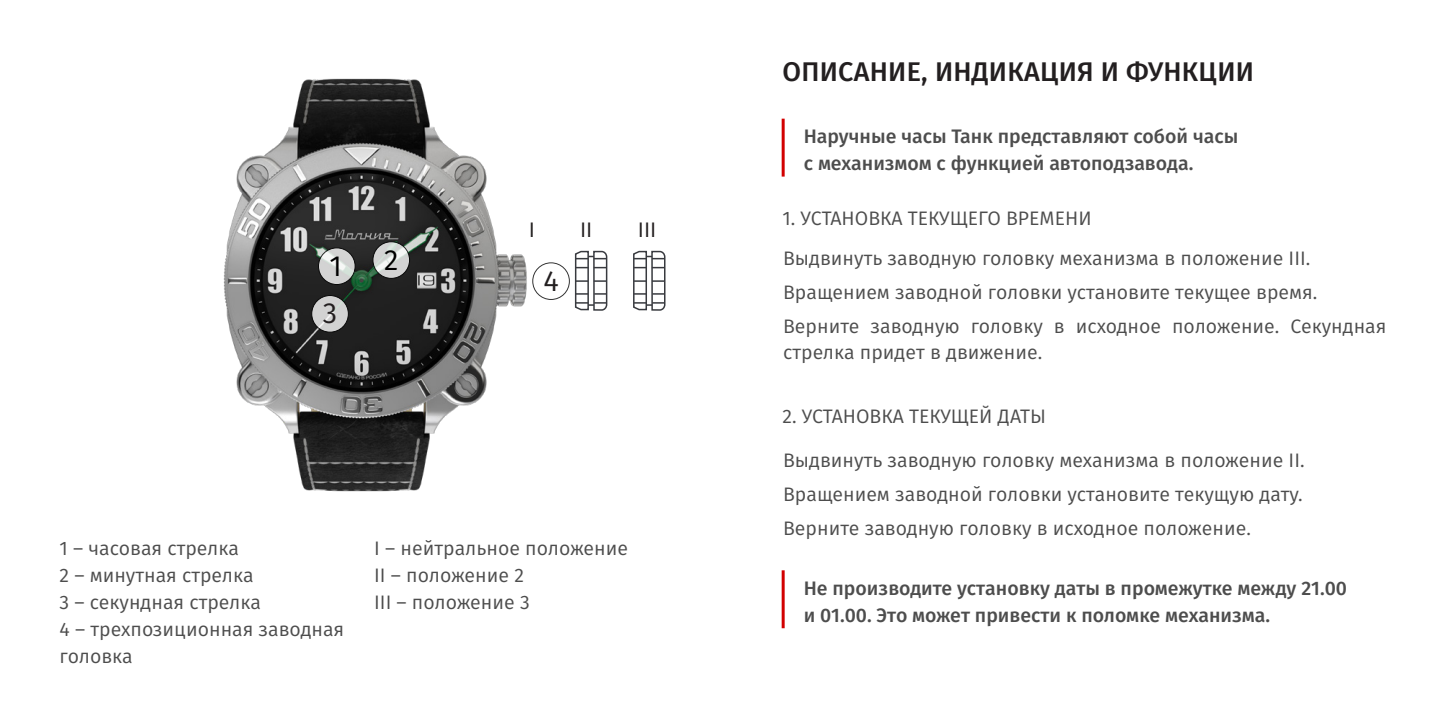
<style>
.page{position:relative;width:1446px;height:723px;background:#fff}
.page>*{position:absolute;margin:0;border:0;box-sizing:border-box;transform-origin:0 0}
.t1{font:29.1px "Fira Sans";color:#000}
.t2{font:29.1px "Fira Sans";color:#231f20}
.t3{font:500 27px "Fira Sans";letter-spacing:.01em;color:#231f20}
.t4{font:21px "Fira Sans";color:#231f20}
.t5{font:19.5px/27px "Fira Sans";color:#4d4d4d}
.t6{font:500 19.5px/27px "Fira Sans";color:#4d4d4d}
</style>
<div class="page">
<hr style="left:781px;top:119px;width:3px;height:58px;background:#d20000">
<hr style="left:781px;top:570px;width:3px;height:58px;background:#d20000">
<img style="left:223px;top:78px;width:347px;height:414px">
<svg style="left:373px;top:242px;width:36px;height:36px"></svg>
<div style="left:372px;top:241px;width:38px;height:38px;border:1px solid #000;border-radius:50%"></div>
<svg style="left:312px;top:295px;width:36px;height:37px"></svg>
<div style="left:311px;top:295px;width:38px;height:37px;border:1px solid #000;border-radius:50%"></div>
<div style="left:533px;top:263px;width:36px;height:36px;background:#fff;border-radius:50%"></div>
<div style="left:532px;top:262px;width:38px;height:38px;border:1px solid #000;border-radius:50%"></div>
<svg style="left:318px;top:248px;width:37px;height:36px"></svg>
<div style="left:318px;top:247px;width:37px;height:38px;border:1px solid #000;border-radius:50%"></div>
<svg style="left:574px;top:250px;width:34px;height:61px"></svg>
<svg style="left:633px;top:250px;width:33px;height:61px"></svg>
<p class="t3" style="left:782px;top:52px;width:473px">ОПИСАНИЕ, ИНДИКАЦИЯ И ФУНКЦИИ</p>
<p class="t4" style="left:529px;top:215px;width:8px">I</p>
<p class="t4" style="left:580px;top:215px;width:14px">II</p>
<p class="t4" style="left:638px;top:215px;width:20px">III</p>
<p class="t6" style="left:804px;top:123px;width:436px">Наручные часы Танк представляют собой часы с механизмом с функцией автоподзавода.</p>
<p class="t5" style="left:782px;top:205px;width:311px">1. УСТАНОВКА ТЕКУЩЕГО ВРЕМЕНИ</p>
<p class="t1" style="left:384px;top:239px;width:16px">2</p>
<p class="t1" style="left:329px;top:245px;width:14px">1</p>
<p class="t5" style="left:783px;top:245px;width:529px">Выдвинуть заводную головку механизма в положение III.</p>
<p class="t5" style="left:783px;top:279px;width:536px">Вращением заводной головки установите текущее время.</p>
<p class="t5" style="left:783px;top:314px;width:605px;line-height:25.5px">Верните заводную головку в исходное положение. Секундная стрелка придет в движение.</p>
<p class="t2" style="left:543px;top:260px;width:17px">4</p>
<p class="t2" style="left:323px;top:293px;width:16px">3</p>
<p class="t5" style="left:60px;top:535px;width:181px">1 – часовая стрелка</p>
<p class="t5" style="left:60px;top:562px;width:196px">2 – минутная стрелка</p>
<p class="t5" style="left:60px;top:589px;width:203px">3 – секундная стрелка</p>
<p class="t5" style="left:60px;top:616px;width:286px">4 – трехпозиционная заводная головка</p>
<p class="t5" style="left:374px;top:535px;width:255px">I – нейтральное положение</p>
<p class="t5" style="left:374px;top:562px;width:151px">II – положение 2</p>
<p class="t5" style="left:374px;top:589px;width:157px">III – положение 3</p>
<p class="t5" style="left:782px;top:403px;width:265px">2. УСТАНОВКА ТЕКУЩЕЙ ДАТЫ</p>
<p class="t5" style="left:783px;top:447px;width:523px">Выдвинуть заводную головку механизма в положение II.</p>
<p class="t5" style="left:783px;top:481px;width:521px">Вращением заводной головки установите текущую дату.</p>
<p class="t5" style="left:783px;top:515px;width:469px">Верните заводную головку в исходное положение.</p>
<p class="t6" style="left:804px;top:574px;width:545px">Не производите установку даты в промежутке между 21.00 и 01.00. Это может привести к поломке механизма.</p>
</div>
